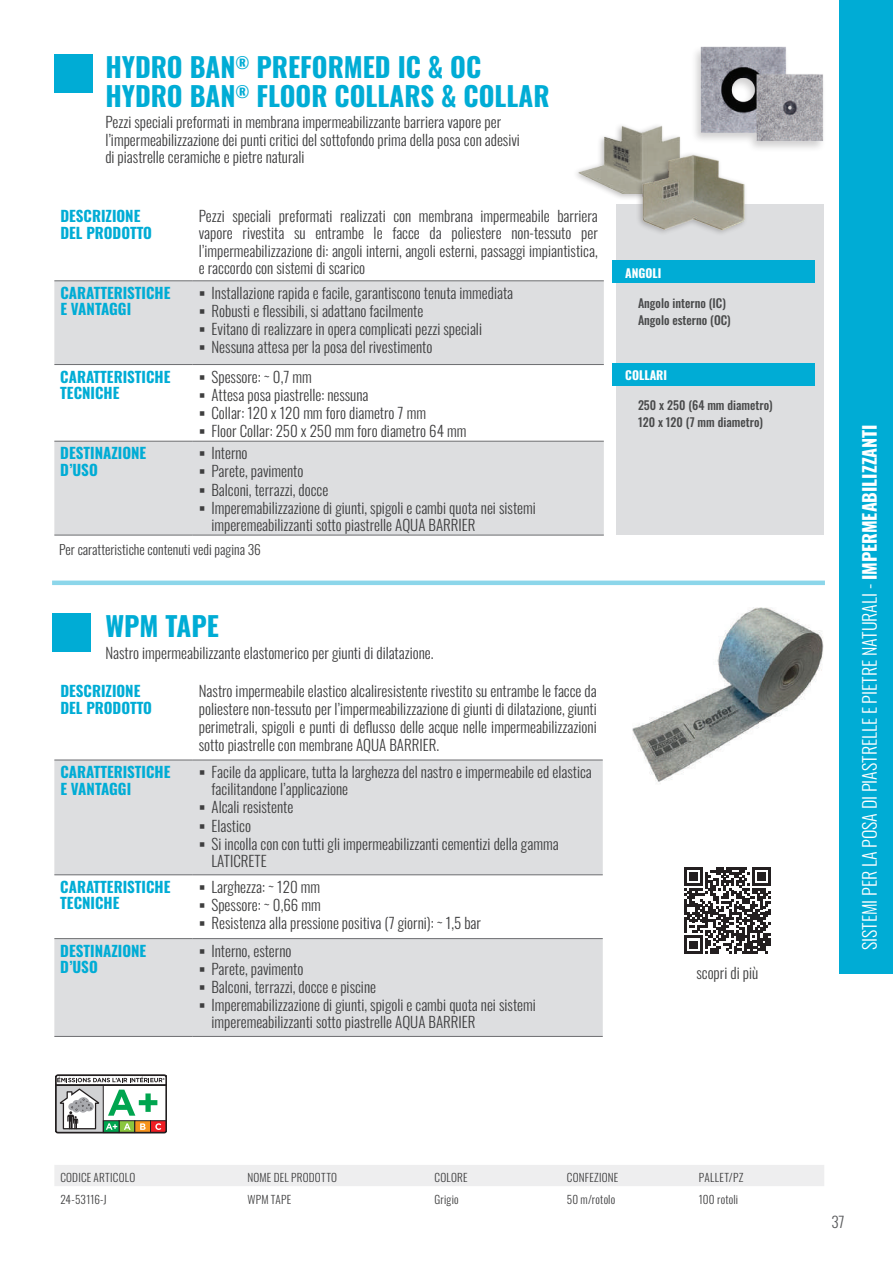
<style>
.page{position:relative;width:893px;height:1263px;background:#fff}
.page>*{position:absolute;margin:0;border:0;box-sizing:border-box;transform-origin:0 0}
.t1{font:700 27px/29.7px "Oswald";color:#00acd5}
.t2{font:300 18px "Oswald";color:#fff}
.t3{font:300 15.15px "Oswald";color:#57585a}
.t4{font:300 15px/18.1px "Oswald";color:#3e3e3f}
.t5{font:700 15px/16.5px "Oswald";color:#00acd5}
.t6{font:300 13.5px "Oswald";color:#3e3e3f}
.t7{font:500 12px/16.6px "Oswald";color:#494a4b}
.t8{font:700 12px "Oswald";color:#fff}
.t9{font:300 11.25px "Oswald";letter-spacing:.02em;color:#3e3e3f}
.s1{font-weight:700}
</style>
<div class="page">
<div style="left:54px;top:54px;width:38px;height:38px;background:#00acd5"></div>
<div style="left:839px;top:0;width:54px;height:974px;background:#00acd5"></div>
<img style="left:632px;top:607px;width:192px;height:177px">
<div style="left:52px;top:614px;width:38px;height:38px;background:#00acd5"></div>
<svg style="left:54px;top:761px;width:549px;height:275px;fill:#dddee0"></svg>
<div style="left:54px;top:875px;width:139px;height:63px;background:#fff"></div>
<hr style="left:193px;top:760px;width:410px;height:1px;background:#6c6d70">
<hr style="left:193px;top:874px;width:410px;height:1px;background:#6c6d70">
<hr style="left:193px;top:938px;width:410px;height:1px;background:#6c6d70">
<hr style="left:193px;top:1036px;width:410px;height:1px;background:#6c6d70">
<hr style="left:54px;top:760px;width:139px;height:1px;background:#6c6d70">
<hr style="left:54px;top:874px;width:139px;height:1px;background:#6c6d70">
<hr style="left:54px;top:938px;width:139px;height:1px;background:#6c6d70">
<hr style="left:54px;top:1036px;width:139px;height:1px;background:#6c6d70">
<svg style="left:55px;top:1075px;width:112px;height:58px"></svg>
<div style="left:617px;top:204px;width:207px;height:330px;background:#dddee0"></div>
<div style="left:572px;top:123px;width:136px;height:78px;background:#231f20;opacity:.28"></div>
<img style="left:578px;top:125px;width:112px;height:68px">
<img style="left:625px;top:147px;width:120px;height:86px">
<div style="left:612px;top:260px;width:203px;height:23px;background:#00acd5"></div>
<div style="left:612px;top:363px;width:203px;height:23px;background:#00acd5"></div>
<div style="left:690px;top:46px;width:136px;height:107px;background:#fdfdfd"></div>
<img style="left:695px;top:46px;width:129px;height:102px">
<div style="left:54px;top:1165px;width:770px;height:21px;background:#eeeeef"></div>
<div style="left:52px;top:580px;width:773px;height:5px;background:#8cd6ea"></div>
<svg style="left:54px;top:282px;width:550px;height:253px;fill:#dddee0"></svg>
<div style="left:54px;top:364px;width:139px;height:77px;background:#fff"></div>
<hr style="left:193px;top:281px;width:411px;height:1px;background:#6c6d70">
<hr style="left:193px;top:364px;width:411px;height:1px;background:#6c6d70">
<hr style="left:193px;top:441px;width:411px;height:1px;background:#6c6d70">
<hr style="left:193px;top:535px;width:411px;height:1px;background:#6c6d70">
<hr style="left:54px;top:281px;width:139px;height:1px;background:#6c6d70">
<hr style="left:54px;top:364px;width:139px;height:1px;background:#6c6d70">
<hr style="left:54px;top:441px;width:139px;height:1px;background:#6c6d70">
<hr style="left:54px;top:535px;width:139px;height:1px;background:#6c6d70">
<svg style="left:684px;top:867px;width:87px;height:87px"></svg>
<svg style="left:200px;top:770px;width:4px;height:5px"></svg>
<svg style="left:200px;top:806px;width:4px;height:4px"></svg>
<svg style="left:200px;top:824px;width:4px;height:4px"></svg>
<svg style="left:200px;top:842px;width:4px;height:4px"></svg>
<svg style="left:200px;top:885px;width:4px;height:5px"></svg>
<svg style="left:200px;top:903px;width:4px;height:5px"></svg>
<svg style="left:200px;top:921px;width:4px;height:5px"></svg>
<svg style="left:200px;top:949px;width:4px;height:4px"></svg>
<svg style="left:200px;top:967px;width:4px;height:4px"></svg>
<svg style="left:200px;top:985px;width:4px;height:5px"></svg>
<svg style="left:200px;top:1003px;width:4px;height:5px"></svg>
<svg style="left:200px;top:291px;width:4px;height:5px"></svg>
<svg style="left:200px;top:309px;width:4px;height:5px"></svg>
<svg style="left:200px;top:327px;width:4px;height:5px"></svg>
<svg style="left:200px;top:345px;width:4px;height:5px"></svg>
<svg style="left:200px;top:375px;width:4px;height:4px"></svg>
<svg style="left:200px;top:393px;width:4px;height:4px"></svg>
<svg style="left:200px;top:411px;width:4px;height:5px"></svg>
<svg style="left:200px;top:429px;width:4px;height:5px"></svg>
<svg style="left:200px;top:452px;width:4px;height:4px"></svg>
<svg style="left:200px;top:470px;width:4px;height:4px"></svg>
<svg style="left:200px;top:488px;width:4px;height:4px"></svg>
<svg style="left:200px;top:506px;width:4px;height:4px"></svg>
<h1 class="t1" style="left:105px;top:49px;width:446px">HYDRO BAN<sup>®</sup> PREFORMED IC &amp; OC<br>HYDRO BAN<sup>®</sup> FLOOR COLLARS &amp; COLLAR</h1>
<p class="t4" style="left:105px;top:112px;width:416px;line-height:17.2px">Pezzi speciali preformati in membrana impermeabilizzante barriera vapore per l’impermeabilizzazione dei punti critici del sottofondo prima della posa con adesivi di piastrelle ceramiche e pietre naturali</p>
<p class="t5" style="left:60px;top:206px;width:93px">DESCRIZIONE<br>DEL PRODOTTO</p>
<p class="t4" style="left:199px;top:206px;width:400px;line-height:17.2px;text-align:justify">Pezzi speciali preformati realizzati con membrana impermeabile barriera vapore rivestita su entrambe le facce da poliestere non-tessuto per l’impermeabilizzazione di: angoli interni, angoli esterni, passaggi impiantistica, e raccordo con sistemi di scarico</p>
<p class="t5" style="left:60px;top:283px;width:112px">CARATTERISTICHE<br>E VANTAGGI</p>
<p class="t4" style="left:211px;top:282px;width:303px">Installazione rapida e facile, garantiscono tenuta immediata Robusti e flessibili, si adattano facilmente<br>Evitano di realizzare in opera complicati pezzi speciali Nessuna attesa per la posa del rivestimento</p>
<p class="t5" style="left:60px;top:367px;width:112px">CARATTERISTICHE<br>TECNICHE</p>
<p class="t4" style="left:211px;top:366px;width:256px">Spessore: ~ 0,7 mm<br>Attesa posa piastrelle: nessuna<br>Collar: 120 x 120 mm foro diametro 7 mm<br>Floor Collar: 250 x 250 mm foro diametro 64 mm</p>
<p class="t5" style="left:60px;top:443px;width:87px">DESTINAZIONE<br>D’USO</p>
<p class="t4" style="left:211px;top:443px;width:326px">Interno<br>Parete, pavimento<br>Balconi, terrazzi, docce<br>Imperemabilizzazione di giunti, spigoli e cambi quota nei sistemi imperemeabilizzanti sotto piastrelle AQUA BARRIER</p>
<p class="t6" style="left:59px;top:538px;width:203px">Per caratteristiche contenuti vedi pagina 36</p>
<h1 class="t1" style="left:105px;top:609px;width:115px">WPM TAPE</h1>
<p class="t4" style="left:105px;top:642px;width:330px">Nastro impermeabilizzante elastomerico per giunti di dilatazione.</p>
<p class="t5" style="left:60px;top:681px;width:93px">DESCRIZIONE<br>DEL PRODOTTO</p>
<p class="t4" style="left:199px;top:680px;width:399px;text-align:justify">Nastro impermeabile elastico alcaliresistente rivestito su entrambe le facce da poliestere non-tessuto per l’impermeabilizzazione di giunti di dilatazione, giunti perimetrali, spigoli e punti di deflusso delle acque nelle impermeabilizzazioni sotto piastrelle con membrane AQUA BARRIER.</p>
<p class="t5" style="left:60px;top:762px;width:112px">CARATTERISTICHE<br>E VANTAGGI</p>
<p class="t4" style="left:211px;top:762px;width:382px;line-height:17.7px">Facile da applicare, tutta la larghezza del nastro e impermeabile ed elastica facilitandone l’applicazione<br>Alcali resistente<br>Elastico<br>Si incolla con con tutti gli impermeabilizzanti cementizi della gamma LATICRETE</p>
<p class="t5" style="left:60px;top:877px;width:112px">CARATTERISTICHE<br>TECNICHE</p>
<p class="t4" style="left:211px;top:876px;width:271px">Larghezza: ~ 120 mm<br>Spessore: ~ 0,66 mm<br>Resistenza alla pressione positiva (7 giorni): ~ 1,5 bar</p>
<p class="t5" style="left:60px;top:941px;width:87px">DESTINAZIONE<br>D’USO</p>
<p class="t4" style="left:211px;top:940px;width:326px">Interno, esterno<br>Parete, pavimento<br>Balconi, terrazzi, docce e piscine<br>Imperemabilizzazione di giunti, spigoli e cambi quota nei sistemi imperemeabilizzanti sotto piastrelle AQUA BARRIER</p>
<p class="t8" style="left:625px;top:263px;width:38px">ANGOLI</p>
<p class="t7" style="left:638px;top:294px;width:94px">Angolo interno (IC)<br>Angolo esterno (OC)</p>
<p class="t8" style="left:625px;top:365px;width:43px">COLLARI</p>
<p class="t7" style="left:638px;top:396px;width:136px">250 x 250 (64 mm diametro)<br>120 x 120 (7 mm diametro)</p>
<p class="t4" style="left:696px;top:963px;width:63px">scopri di più</p>
<p class="t9" style="left:60px;top:1167px;width:77px">CODICE ARTICOLO</p>
<p class="t9" style="left:247px;top:1167px;width:91px">NOME DEL PRODOTTO</p>
<p class="t9" style="left:435px;top:1167px;width:35px">COLORE</p>
<p class="t9" style="left:567px;top:1167px;width:53px">CONFEZIONE</p>
<p class="t9" style="left:699px;top:1167px;width:46px">PALLET/PZ</p>
<p class="t9" style="left:60px;top:1189px;width:48px">24-53116-J</p>
<p class="t9" style="left:247px;top:1189px;width:45px">WPM TAPE</p>
<p class="t9" style="left:435px;top:1189px;width:26px">Grigio</p>
<p class="t9" style="left:567px;top:1189px;width:50px">50 m/rotolo</p>
<p class="t9" style="left:699px;top:1189px;width:41px">100 rotoli</p>
<p class="t2" style="left:853px;top:950px;width:528px;rotate:-90deg">SISTEMI PER LA POSA DI PIASTRELLE E PIETRE NATURALI - <span class="s1">IMPERMEABILIZZANTI</span></p>
<p class="t3" style="left:831px;top:1208px;width:15px">37</p>
</div>
